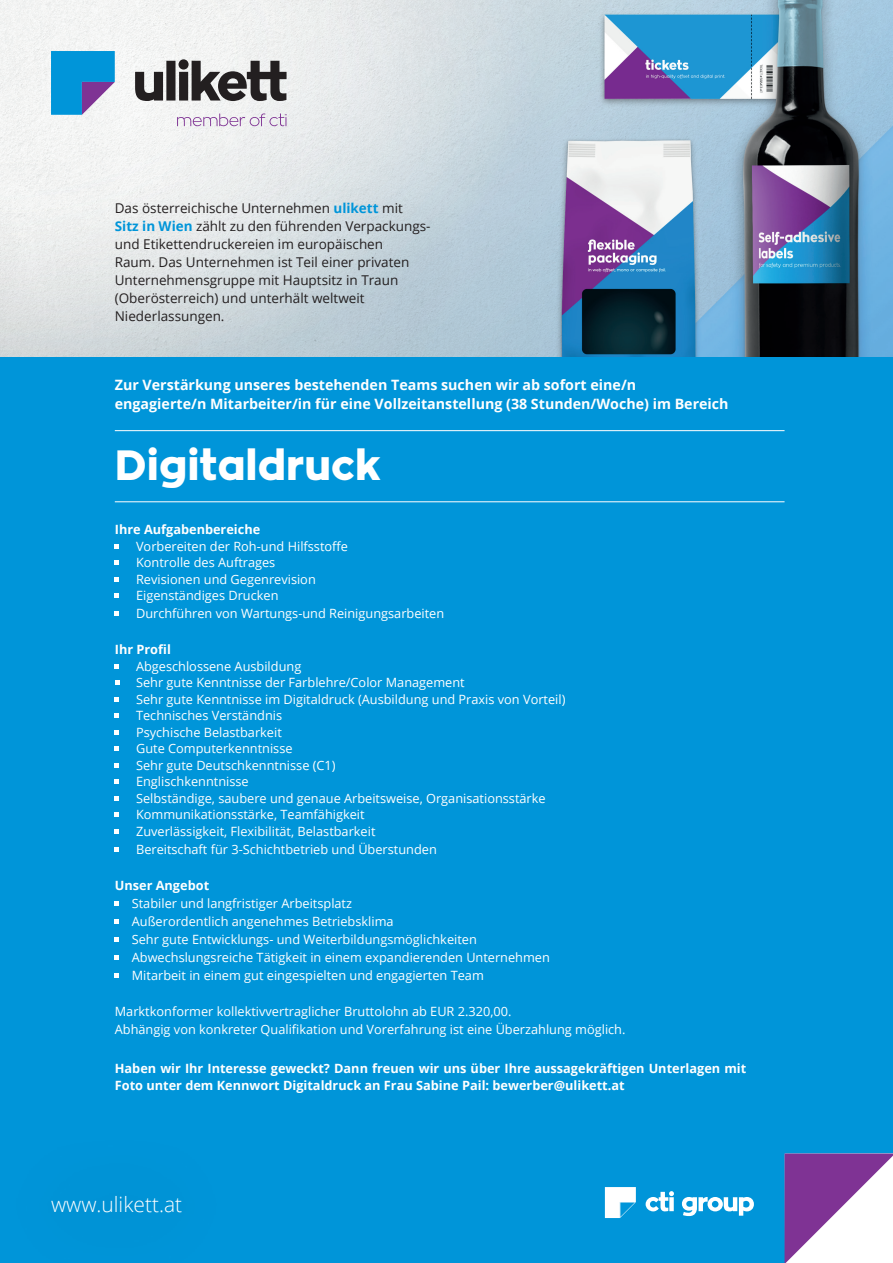
<style>
.page{position:relative;width:893px;height:1263px;background:#fff}
.page>*{position:absolute;margin:0;border:0;box-sizing:border-box;transform-origin:0 0}
.t1{font:800 42px "Zona Pro";color:#fff}
.t2{font:300 21px "Open Sans";color:#fff}
.t3{font:700 14.25px/18.8px "Open Sans";color:#fff}
.t4{font:13.5px/18px "Open Sans";color:#231f20}
.t5{font:12.75px/16.5px "Open Sans";color:#fff}
.t6{font:700 12.75px/17.2px "Open Sans";color:#fff}
.s1{font-weight:700;color:#0095d9}
</style>
<div class="page">
<div style="left:0;top:356px;width:893px;height:907px;background:#0095d9"></div>
<svg style="left:784px;top:1153px;width:109px;height:110px"></svg>
<img style="left:0;top:0;width:893px;height:356px">
<svg style="left:646px;top:1191px;width:28px;height:20px"></svg>
<svg style="left:682px;top:1197px;width:72px;height:19px"></svg>
<svg style="left:605px;top:1187px;width:31px;height:31px"></svg>
<div style="left:0;top:1132px;width:236px;height:131px;background:#0094d8"></div>
<svg style="left:135px;top:59px;width:152px;height:42px"></svg>
<svg style="left:51px;top:51px;width:64px;height:64px;background:#3295d3"></svg>
<svg style="left:177px;top:113px;width:110px;height:13px"></svg>
<svg style="left:115px;top:544px;width:4px;height:4px"></svg>
<svg style="left:115px;top:561px;width:4px;height:4px"></svg>
<svg style="left:115px;top:577px;width:4px;height:4px"></svg>
<svg style="left:115px;top:594px;width:4px;height:4px"></svg>
<svg style="left:115px;top:612px;width:4px;height:4px"></svg>
<svg style="left:115px;top:664px;width:4px;height:4px"></svg>
<svg style="left:115px;top:680px;width:4px;height:5px"></svg>
<svg style="left:115px;top:697px;width:4px;height:4px"></svg>
<svg style="left:115px;top:714px;width:4px;height:4px"></svg>
<svg style="left:115px;top:730px;width:4px;height:4px"></svg>
<svg style="left:115px;top:747px;width:4px;height:4px"></svg>
<svg style="left:115px;top:763px;width:4px;height:4px"></svg>
<svg style="left:115px;top:780px;width:4px;height:4px"></svg>
<svg style="left:115px;top:796px;width:4px;height:4px"></svg>
<svg style="left:115px;top:813px;width:4px;height:4px"></svg>
<svg style="left:115px;top:829px;width:4px;height:4px"></svg>
<svg style="left:115px;top:847px;width:4px;height:4px"></svg>
<svg style="left:115px;top:901px;width:4px;height:4px"></svg>
<svg style="left:115px;top:919px;width:4px;height:4px"></svg>
<svg style="left:115px;top:937px;width:4px;height:4px"></svg>
<svg style="left:115px;top:955px;width:4px;height:4px"></svg>
<svg style="left:115px;top:973px;width:4px;height:4px"></svg>
<hr style="left:115px;top:501px;width:669px;height:1px;background:#fff">
<hr style="left:115px;top:430px;width:669px;height:1px;background:#fff">
<p class="t4" style="left:115px;top:198px;width:317px">Das österreichische Unternehmen <span class="s1">ulikett</span> mit<br><span class="s1">Sitz in Wien</span> zählt zu den führenden Verpackungs&shy;und Etikettendruckereien im europäischen<br>Raum. Das Unternehmen ist Teil einer privaten Unternehmensgruppe mit Hauptsitz in Traun (Oberösterreich) und unterhält weltweit Niederlassungen.</p>
<p class="t3" style="left:115px;top:375px;width:615px">Zur Verstärkung unseres bestehenden Teams suchen wir ab sofort eine/n engagierte/n Mitarbeiter/in für eine Vollzeitanstellung (38 Stunden/Woche) im Bereich</p>
<h1 class="t1" style="left:115px;top:437px;width:267px">Digitaldruck</h1>
<p class="t6" style="left:115px;top:520px;width:147px">Ihre Aufgabenbereiche</p>
<p class="t5" style="left:136px;top:537px;width:213px">Vorbereiten der Roh-und Hilfsstoffe<br>Kontrolle des Auftrages<br>Revisionen und Gegenrevision<br>Eigenständiges Drucken</p>
<p class="t5" style="left:136px;top:605px;width:310px">Durchführen von Wartungs-und Reinigungsarbeiten</p>
<p class="t6" style="left:115px;top:640px;width:58px">Ihr Profil</p>
<p class="t5" style="left:136px;top:657px;width:431px">Abgeschlossene Ausbildung<br>Sehr gute Kenntnisse der Farblehre/Color Management<br>Sehr gute Kenntnisse im Digitaldruck (Ausbildung und Praxis von Vorteil)<br>Technisches Verständnis<br>Psychische Belastbarkeit<br>Gute Computerkenntnisse<br>Sehr gute Deutschkenntnisse (C1)<br>Englischkenntnisse<br>Selbständige, saubere und genaue Arbeitsweise, Organisationsstärke Kommunikationsstärke, Teamfähigkeit<br>Zuverlässigkeit, Flexibilität, Belastbarkeit</p>
<p class="t5" style="left:136px;top:840px;width:302px">Bereitschaft für 3-Schichtbetrieb und Überstunden</p>
<p class="t6" style="left:115px;top:876px;width:96px">Unser Angebot</p>
<p class="t5" style="left:132px;top:894px;width:420px;line-height:18px">Stabiler und langfristiger Arbeitsplatz<br>Außerordentlich angenehmes Betriebsklima<br>Sehr gute Entwicklungs- und Weiterbildungsmöglichkeiten Abwechslungsreiche Tätigkeit in einem expandierenden Unternehmen Mitarbeit in einem gut eingespielten und engagierten Team</p>
<p class="t5" style="left:115px;top:1002px;width:512px;line-height:18px">Marktkonformer kollektivvertraglicher Bruttolohn ab EUR 2.320,00.<br>Abhängig von konkreter Qualifikation und Vorerfahrung ist eine Überzahlung möglich.</p>
<p class="t6" style="left:115px;top:1059px;width:633px">Haben wir Ihr Interesse geweckt? Dann freuen wir uns über Ihre aussagekräftigen Unterlagen mit<br>Foto unter dem Kennwort Digitaldruck an Frau Sabine Pail: bewerber@ulikett.at</p>
<h2 class="t2" style="left:51px;top:1190px;width:133px">www.ulikett.at</h2>
</div>
